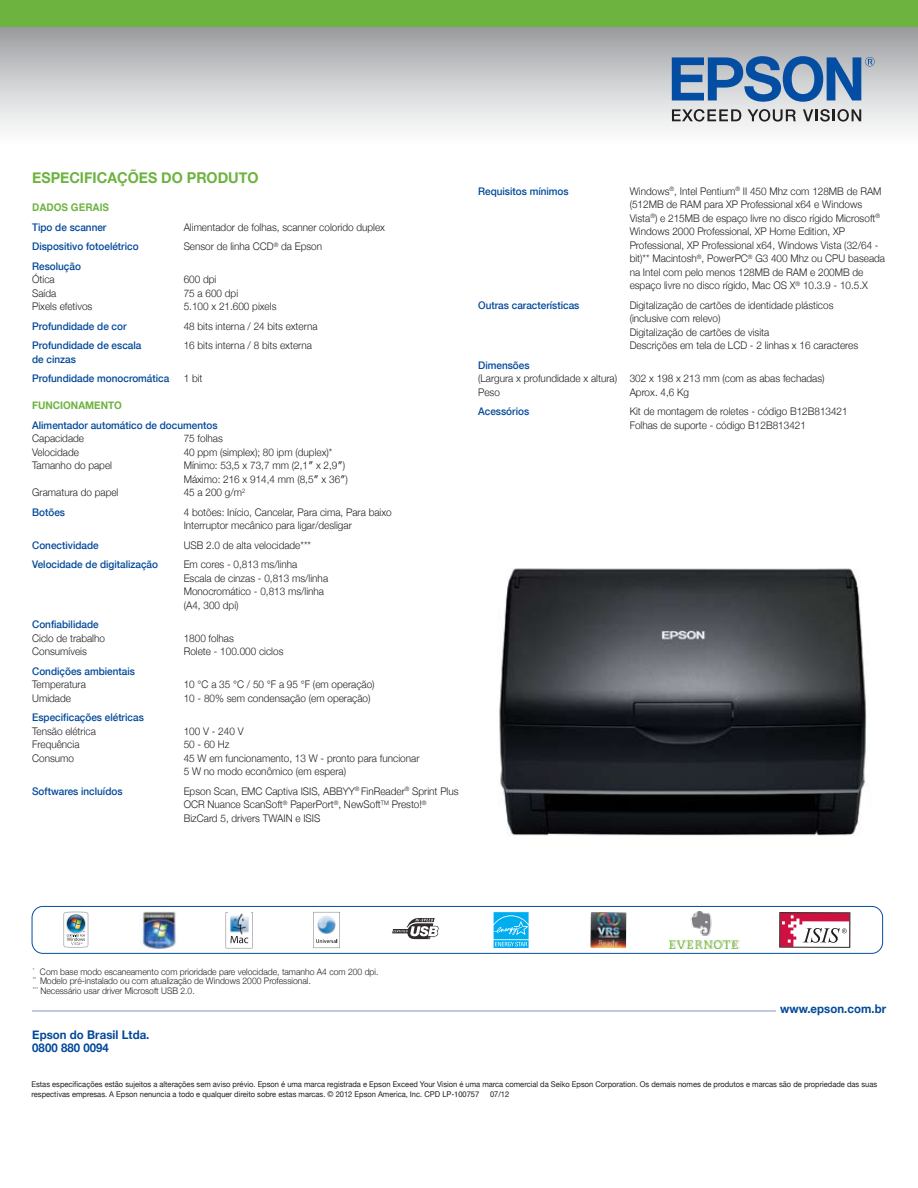
<style>
.page{position:relative;width:918px;height:1188px;background:#fff}
.page>*{position:absolute;margin:0;border:0;box-sizing:border-box;transform-origin:0 0}
.t1{font:700 15px "Helvetica Neue";color:#6db33f;scale:.95 1}
.t2{font:700 12px/13.5px "Helvetica Neue";letter-spacing:.005em;color:#03499a;scale:.95 1}
.t3{font:300 10.5px/13.5px "Helvetica Neue";color:#231f20;scale:.95 1}
.t4{font:500 10.5px/19.5px "Helvetica Neue";color:#03499a;scale:.95 1}
.t5{font:700 10.5px "Helvetica Neue";color:#6db33f;scale:.95 1}
.t6{font:700 10.5px "Helvetica";color:#6db33f;scale:.95 1}
.t7{font:300 9px/9.8px "Helvetica Neue";color:#231f20;scale:.95 1}
.t8{font:7.95px/10.5px "Helvetica Neue";color:#231f20;scale:.95 1}
.s1{font-family:"Helvetica";font-weight:400}
.s2{font-family:"Helvetica"}
</style>
<div class="page">
<div style="left:0;top:24px;width:918px;height:122px;background:linear-gradient(to bottom,#9a9c9f,#fff)"></div>
<div style="left:0;top:0;width:918px;height:27px;background:#6db33f"></div>
<svg style="left:672px;top:109px;width:69px;height:13px"></svg>
<svg style="left:747px;top:109px;width:49px;height:13px"></svg>
<svg style="left:803px;top:109px;width:58px;height:13px"></svg>
<svg style="left:672px;top:56px;width:203px;height:46px;background:#688eb9"></svg>
<hr style="left:33px;top:1010px;width:743px;height:2px;background:#aeb6dc">
<svg style="left:32px;top:906px;width:851px;height:48px"></svg>
<img style="left:140px;top:911px;width:38px;height:38px">
<img style="left:669px;top:912px;width:70px;height:36px">
<img style="left:499px;top:568px;width:368px;height:268px">
<h1 class="t1" style="left:32px;top:168px;width:240px">ESPECIFICAÇÕES DO PRODUTO</h1>
<p class="t6" style="left:32px;top:199px;width:83px">DADOS GERAIS</p>
<p class="t4" style="left:32px;top:217px;width:80px">Tipo de scanner</p>
<p class="t3" style="left:184px;top:220px;width:213px">Alimentador de folhas, scanner colorido duplex</p>
<p class="t4" style="left:32px;top:237px;width:114px">Dispositivo fotoelétrico</p>
<p class="t3" style="left:184px;top:240px;width:147px">Sensor de linha CCD<sup>®</sup> da Epson</p>
<p class="t4" style="left:32px;top:256px;width:53px">Resolução</p>
<p class="t3" style="left:32px;top:273px;width:25px">Ótica</p>
<p class="t3" style="left:184px;top:273px;width:36px">600 dpi</p>
<p class="t3" style="left:32px;top:286px;width:27px">Saída</p>
<p class="t3" style="left:184px;top:286px;width:59px">75 a 600 dpi</p>
<p class="t3" style="left:32px;top:300px;width:65px">Pixels efetivos</p>
<p class="t3" style="left:184px;top:300px;width:99px">5.100 x 21.600 pixels</p>
<p class="t4" style="left:32px;top:316px;width:101px">Profundidade de cor</p>
<p class="t3" style="left:184px;top:319px;width:142px">48 bits interna / 24 bits externa</p>
<p class="t4" style="left:32px;top:336px;width:116px">Profundidade de escala</p>
<p class="t3" style="left:184px;top:339px;width:137px">16 bits interna / 8 bits externa</p>
<p class="t4" style="left:32px;top:349px;width:146px">de cinzas<br>Profundidade monocromática</p>
<p class="t3" style="left:184px;top:372px;width:21px">1 bit</p>
<p class="t5" style="left:32px;top:399px;width:96px">FUNCIONAMENTO</p>
<p class="t4" style="left:32px;top:415px;width:197px">Alimentador automático de documentos</p>
<p class="t3" style="left:32px;top:432px;width:56px">Capacidade</p>
<p class="t3" style="left:184px;top:432px;width:43px">75 folhas</p>
<p class="t3" style="left:32px;top:445px;width:51px">Velocidade</p>
<p class="t3" style="left:184px;top:445px;width:158px">40 ppm (simplex); 80 ipm (duplex)*</p>
<p class="t3" style="left:32px;top:459px;width:86px">Tamanho do papel</p>
<p class="t3" style="left:184px;top:459px;width:174px">Mínimo: 53,5 x 73,7 mm (2,1<span class="s1">″</span> x 2,9<span class="s1">″</span>)<br>Máximo: 216 x 914,4 mm (8,5<span class="s1">″</span> x 36<span class="s1">″</span>)</p>
<p class="t3" style="left:32px;top:486px;width:92px">Gramatura do papel</p>
<p class="t3" style="left:184px;top:486px;width:66px">45 a 200 g/m<sup>2</sup></p>
<p class="t4" style="left:32px;top:502px;width:36px">Botões</p>
<p class="t3" style="left:184px;top:505px;width:221px">4 botões: Início, Cancelar, Para cima, Para baixo<br>Interruptor mecânico para ligar/desligar</p>
<p class="t4" style="left:32px;top:535px;width:72px">Conectividade</p>
<p class="t3" style="left:184px;top:538px;width:136px">USB 2.0 de alta velocidade***</p>
<p class="t4" style="left:32px;top:555px;width:134px">Velocidade de digitalização</p>
<p class="t3" style="left:184px;top:558px;width:154px">Em cores - 0,813 ms/linha<br>Escala de cinzas - 0,813 ms/linha<br>Monocromático - 0,813 ms/linha (A4, 300 dpi)</p>
<p class="t4" style="left:32px;top:615px;width:72px">Confiabilidade</p>
<p class="t3" style="left:32px;top:631px;width:78px">Ciclo de trabalho</p>
<p class="t3" style="left:184px;top:631px;width:54px">1800 folhas</p>
<p class="t3" style="left:32px;top:645px;width:59px">Consumíveis</p>
<p class="t3" style="left:184px;top:645px;width:107px">Rolete - 100.000 ciclos</p>
<p class="t4" style="left:32px;top:661px;width:110px">Condições ambientais</p>
<p class="t3" style="left:32px;top:678px;width:58px">Temperatura</p>
<p class="t3" style="left:184px;top:678px;width:203px">10 °C a 35 °C / 50 °F a 95 °F (em operação)</p>
<p class="t3" style="left:32px;top:691px;width:42px">Umidade</p>
<p class="t3" style="left:184px;top:691px;width:198px">10 - 80% sem condensação (em operação)</p>
<p class="t4" style="left:32px;top:708px;width:119px">Especificações elétricas</p>
<p class="t3" style="left:32px;top:724px;width:69px">Tensão elétrica</p>
<p class="t3" style="left:184px;top:724px;width:65px">100 V - 240 V</p>
<p class="t3" style="left:32px;top:738px;width:51px">Frequência</p>
<p class="t3" style="left:184px;top:738px;width:50px">50 - 60 Hz</p>
<p class="t3" style="left:32px;top:751px;width:46px">Consumo</p>
<p class="t3" style="left:184px;top:751px;width:250px">45 W em funcionamento, 13 W - pronto para funcionar<br>5 W no modo econômico (em espera)</p>
<p class="t4" style="left:32px;top:781px;width:97px">Softwares incluídos</p>
<p class="t3" style="left:184px;top:784px;width:291px">Epson Scan, EMC Captiva ISIS, ABBYY<sup>®</sup> FinReader<sup>®</sup> Sprint Plus<br>OCR Nuance ScanSoft<sup>®</sup> PaperPort<sup>®</sup>, NewSoft<sup>TM</sup> Presto!<sup>®<br></sup>BizCard 5, drivers TWAIN e ISIS</p>
<p class="t4" style="left:478px;top:181px;width:97px">Requisitos mínimos</p>
<p class="t3" style="left:630px;top:184px;width:270px">Windows<sup>®</sup>, Intel Pentium<sup>®</sup> II 450 Mhz com 128MB de RAM (512MB de RAM para XP Professional x64 e Windows Vista<sup>®</sup>) e 215MB de espaço livre no disco rígido Microsoft<sup>® </sup>Windows 2000 Professional, XP Home Edition, XP Professional, XP Professional x64, Windows Vista (32/64 - bit)** Macintosh<sup>®</sup>, PowerPC<sup>®</sup> G3 400 Mhz ou CPU baseada na Intel com pelo menos 128MB de RAM e 200MB de espaço livre no disco rígido, Mac OS X<sup>®</sup> 10.3.9 - 10.5.X</p>
<p class="t4" style="left:478px;top:295px;width:108px">Outras características</p>
<p class="t3" style="left:630px;top:298px;width:242px">Digitalização de cartões de identidade plásticos (inclusive com relevo)<br>Digitalização de cartões de visita<br>Descrições em tela de LCD - 2 linhas x 16 caracteres</p>
<p class="t4" style="left:478px;top:355px;width:56px">Dimensões</p>
<p class="t3" style="left:478px;top:372px;width:366px">(Largura x profundidade x altura) 302 x 198 x 213 mm (com as abas fechadas)<br>Peso</p>
<p class="t3" style="left:630px;top:385px;width:64px">Aprox. 4,6 Kg</p>
<p class="t4" style="left:478px;top:402px;width:55px">Acessórios</p>
<p class="t3" style="left:630px;top:405px;width:231px">Kit de montagem de roletes - código B12B813421<br>Folhas de suporte - código B12B813421</p>
<p class="t7" style="left:33px;top:966px;width:365px"><sup>*</sup> Com base modo escaneamento com prioridade pare velocidade, tamanho A4 com 200 dpi. <sup>**</sup> Modelo pré-instalado ou com atualização de Windows 2000 Professional.<br><sup>***</sup> Necessário usar driver Microsoft USB 2.0.</p>
<p class="t2" style="left:32px;top:1028px;width:125px">Epson do Brasil Ltda.<br>0800 880 0094</p>
<p class="t8" style="left:32px;top:1079px;width:892px">Estas especificações estão sujeitos a alterações sem aviso prévio. Epson é uma marca registrada e Epson Exceed Your Vision é uma marca comercial da Seiko Epson Corporation. Os demais nomes de produtos e marcas são de propriedade das suas respectivas empresas. A Epson nenuncia a todo e qualquer direito sobre estas marcas. © 2012 Epson America, Inc. <span class="s2">CPD LP-100757</span></p>
<p class="t2" style="left:780px;top:1002px;width:113px">www.epson.com.br</p>
<p class="t8" style="left:490px;top:1089px;width:22px">07/12</p>
</div>
